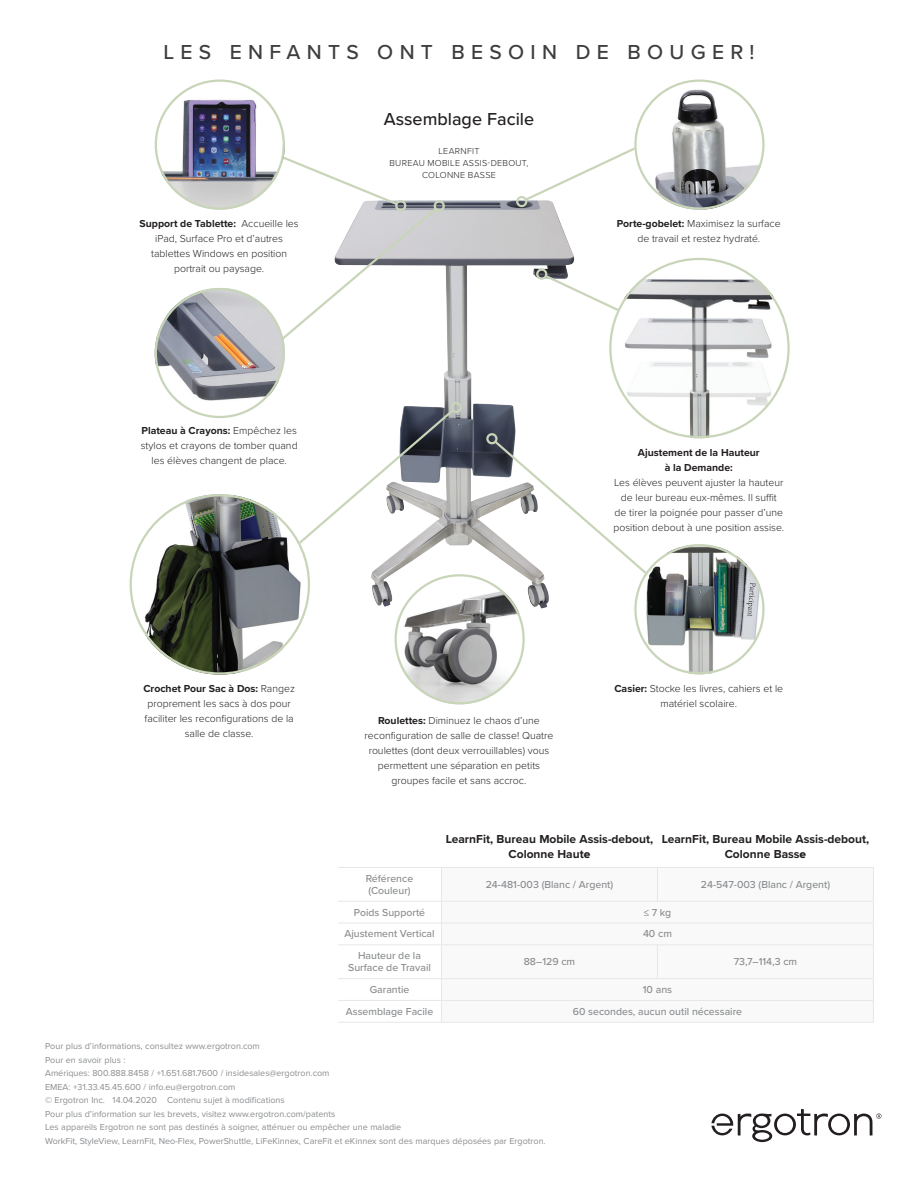
<style>
.page{position:relative;width:918px;height:1188px;background:#fff}
.page>*{position:absolute;margin:0;border:0;box-sizing:border-box;transform-origin:0 0}
.t1{font:500 21px "Proxima Nova";letter-spacing:.3em;color:#3e3e3f}
.t2{font:500 18px "Proxima Nova";color:#231f20}
.t3{font:700 12px/15px "Proxima Nova";color:#231f20;text-align:center}
.t4{font:300 10.5px/15px "Proxima Nova";color:#231f20;text-align:center}
.t5{font:500 10.5px/12px "Proxima Nova";color:#8a8c8f}
.t6{font:700 10.5px/15px "Proxima Nova";color:#231f20;text-align:center}
.t7{font:9px/13.5px "Proxima Nova";color:#8a8c8f}
.t8{font:300 9px/12px "Proxima Nova";letter-spacing:.035em;color:#231f20;text-align:center}
.s1{font-weight:700}
.s2{font-family:"Proxima Nova Extrabld";font-weight:400}
</style>
<div class="page">
<svg style="left:442px;top:900px;width:431px;height:122px"></svg>
<hr style="left:441px;top:867px;width:216px;height:1px;background:#e6e7e9">
<hr style="left:657px;top:867px;width:217px;height:1px;background:#e6e7e9">
<hr style="left:657px;top:868px;width:1px;height:33px;background:#e6e7e9">
<hr style="left:873px;top:868px;width:1px;height:33px;background:#e6e7e9">
<hr style="left:441px;top:901px;width:216px;height:1px;background:#e6e7e9">
<hr style="left:657px;top:901px;width:217px;height:1px;background:#e6e7e9">
<hr style="left:441px;top:923px;width:216px;height:1px;background:#e6e7e9">
<hr style="left:657px;top:923px;width:217px;height:1px;background:#e6e7e9">
<svg style="left:873px;top:902px;width:1px;height:42px"></svg>
<hr style="left:441px;top:944px;width:216px;height:1px;background:#e6e7e9">
<hr style="left:657px;top:944px;width:217px;height:1px;background:#e6e7e9">
<hr style="left:657px;top:945px;width:1px;height:33px;background:#e6e7e9">
<hr style="left:873px;top:945px;width:1px;height:33px;background:#e6e7e9">
<hr style="left:441px;top:978px;width:216px;height:1px;background:#e6e7e9">
<hr style="left:657px;top:978px;width:217px;height:1px;background:#e6e7e9">
<hr style="left:441px;top:1000px;width:216px;height:1px;background:#e6e7e9">
<hr style="left:657px;top:1000px;width:217px;height:1px;background:#e6e7e9">
<svg style="left:873px;top:979px;width:1px;height:43px"></svg>
<hr style="left:441px;top:1022px;width:216px;height:1px;background:#e6e7e9">
<hr style="left:657px;top:1022px;width:217px;height:1px;background:#e6e7e9">
<svg style="left:338px;top:867px;width:104px;height:155px"></svg>
<hr style="left:338px;top:1022px;width:103px;height:1px;background:#e6e7e9">
<img style="left:371px;top:200px;width:178px;height:409px">
<div style="left:434px;top:200px;width:11px;height:12px;border:2px solid #c8d5b9;border-radius:50%"></div>
<svg style="left:267px;top:153px;width:172px;height:200px"></svg>
<div style="left:395px;top:200px;width:11px;height:11px;border:2px solid #c8d5b9;border-radius:50%"></div>
<svg style="left:292px;top:407px;width:164px;height:146px"></svg>
<div style="left:451px;top:402px;width:11px;height:11px;border:2px solid #c8d5b9;border-radius:50%"></div>
<svg style="left:492px;top:439px;width:154px;height:140px"></svg>
<div style="left:486px;top:433px;width:12px;height:11px;border:2px solid #c8d5b9;border-radius:50%"></div>
<svg style="left:543px;top:273px;width:103px;height:52px"></svg>
<div style="left:536px;top:269px;width:11px;height:11px;border:2px solid #c8d5b9;border-radius:50%"></div>
<svg style="left:523px;top:147px;width:111px;height:56px"></svg>
<div style="left:516px;top:196px;width:11px;height:11px;border:2px solid #c8d5b9;border-radius:50%"></div>
<img style="left:609px;top:258px;width:181px;height:180px;border-radius:90px">
<img style="left:634px;top:80px;width:131px;height:130px;border-radius:65px">
<img style="left:634px;top:544px;width:131px;height:130px;border-radius:65px">
<img style="left:130px;top:494px;width:180px;height:181px;border-radius:90px">
<img style="left:155px;top:80px;width:130px;height:130px;border-radius:65px">
<img style="left:155px;top:288px;width:130px;height:130px;border-radius:65px">
<img style="left:395px;top:574px;width:130px;height:130px;border-radius:65px">
<svg style="left:711px;top:1109px;width:170px;height:33px"></svg>
<h1 class="t1" style="left:163px;top:37px;width:593px">LES ENFANTS ONT BESOIN DE BOUGER!</h1>
<h2 class="t2" style="left:384px;top:106px;width:152px">Assemblage Facile</h2>
<p class="t8" style="left:389px;top:145px;width:141px">LEARNFIT<br>BUREAU MOBILE ASSIS-DEBOUT,<br>COLONNE BASSE</p>
<p class="t4" style="left:140px;top:215px;width:161px"><span class="s1">Support de Tablette:</span> Accueille les iPad, Surface Pro et d’autres tablettes Windows en position portrait ou paysage.</p>
<p class="t4" style="left:617px;top:215px;width:165px"><span class="s1">Porte-gobelet:</span> Maximisez la surface de travail et restez hydraté.</p>
<p class="t4" style="left:141px;top:423px;width:158px"><span class="s1">Plateau à Crayons:</span> Empêchez les stylos et crayons de tomber quand les élèves changent de place.</p>
<p class="t6" style="left:638px;top:445px;width:123px">Ajustement de la Hauteur à la Demande:</p>
<p class="t4" style="left:613px;top:475px;width:172px">Les élèves peuvent ajuster la hauteur de leur bureau eux-mêmes. Il suffit<br>de tirer la poignée pour passer d’une position debout à une position assise.</p>
<p class="t4" style="left:143px;top:681px;width:153px"><span class="s1">Crochet Pour Sac à Dos:</span> Rangez proprement les sacs à dos pour faciliter les reconfigurations de la salle de classe.</p>
<p class="t4" style="left:365px;top:712px;width:190px"><span class="s1">Roulettes:</span> Diminuez le chaos d’une reconfiguration de salle de classe! Quatre roulettes (dont deux verrouillables) vous permettent une séparation en petits groupes facile et sans accroc.</p>
<p class="t4" style="left:614px;top:681px;width:170px"><span class="s1">Casier:</span> Stocke les livres, cahiers et le matériel scolaire.</p>
<p class="t3" style="left:446px;top:832px;width:209px">LearnFit, Bureau Mobile Assis-debout,<br>Colonne Haut<span class="s2">e</span></p>
<p class="t3" style="left:662px;top:832px;width:209px">LearnFit, Bureau Mobile Assis-debout,<br>Colonne Bass<span class="s2">e</span></p>
<p class="t5" style="left:366px;top:872px;width:49px">Référence (Couleur)</p>
<p class="t5" style="left:486px;top:878px;width:129px">24-481-003 (Blanc / Argent)</p>
<p class="t5" style="left:701px;top:878px;width:131px">24-547-003 (Blanc / Argent)</p>
<p class="t5" style="left:354px;top:906px;width:73px">Poids Supporté</p>
<p class="t5" style="left:644px;top:906px;width:29px">≤ 7 kg</p>
<p class="t5" style="left:344px;top:927px;width:92px">Ajustement Vertical</p>
<p class="t5" style="left:643px;top:927px;width:30px">40 cm</p>
<p class="t5" style="left:348px;top:949px;width:84px;text-align:center">Hauteur de la<br>Surface de Travail</p>
<p class="t5" style="left:524px;top:955px;width:53px">88–129 cm</p>
<p class="t5" style="left:734px;top:955px;width:65px">73,7–114,3 cm</p>
<p class="t5" style="left:370px;top:983px;width:41px">Garantie</p>
<p class="t5" style="left:643px;top:983px;width:31px">10 ans</p>
<p class="t5" style="left:346px;top:1005px;width:89px">Assemblage Facile</p>
<p class="t5" style="left:573px;top:1005px;width:171px">60 secondes, aucun outil nécessaire</p>
<p class="t7" style="left:45px;top:1039px;width:502px">Pour plus d’informations, consultez www.ergotron.com<br>Pour en savoir plus :<br>Amériques: 800.888.8458 / +1.651.681.7600 / insidesales@ergotron.com<br>EMEA: +31.33.45.45.600 / info.eu@ergotron.com<br>© Ergotron Inc. 14.04.2020 Contenu sujet à modifications<br>Pour plus d’information sur les brevets, visitez www.ergotron.com/patents<br>Les appareils Ergotron ne sont pas destinés à soigner, atténuer ou empêcher une maladie<br>WorkFit, StyleView, LearnFit, Neo-Flex, PowerShuttle, LiFeKinnex, CareFit et eKinnex sont des marques déposées par Ergotron.</p>
</div>
